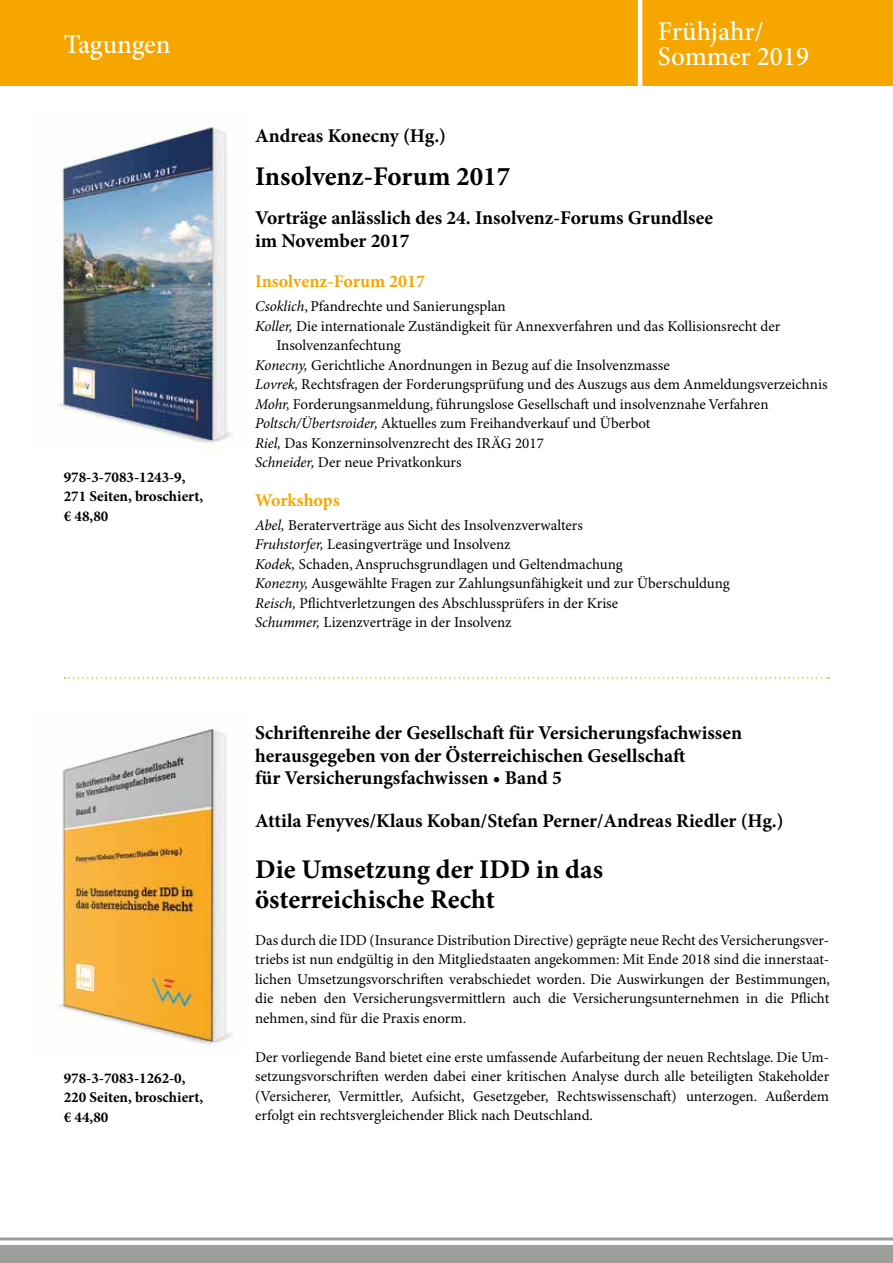
<style>
.page{position:relative;width:893px;height:1263px;background:#fff}
.page>*{position:absolute;margin:0;border:0;box-sizing:border-box;transform-origin:0 0}
.t1{font:700 27px/30px "Minion Pro";color:#000}
.t2{font:500 27px/25.5px "Minion Pro";color:#fff}
.t3{font:700 19.5px/22.5px "Minion Pro";color:#000}
.t4{font:700 18px "Minion Pro";color:#f7a600}
.t5{font:15px/19.5px "Minion Pro";color:#000;text-align:justify}
.t6{font:700 15px/19.5px "Minion Pro";color:#000}
.s1{font-style:italic}
</style>
<div class="page">
<div style="left:0;top:1246px;width:893px;height:17px;background:#9d9d9c"></div>
<hr style="left:0;top:1237px;width:893px;height:3px;background:#9d9d9c">
<div style="left:0;top:0;width:893px;height:85px;background:#f7a600"></div>
<hr style="left:638px;top:0;width:4px;height:97px;background:#fff">
<img style="left:56px;top:125px;width:176px;height:318px">
<svg style="left:65px;top:677px;width:764px;height:2px"></svg>
<img style="left:57px;top:728px;width:175px;height:322px">
<h1 class="t2" style="left:64px;top:32px;width:108px">Tagungen</h1>
<p class="t6" style="left:64px;top:467px;width:141px">978-3-7083-1243-9,<br>271 Seiten, broschiert, € 48,80</p>
<p class="t6" style="left:64px;top:1068px;width:141px">978-3-7083-1262-0,<br>220 Seiten, broschiert, € 44,80</p>
<h1 class="t2" style="left:658px;top:18px;width:153px">Frühjahr/<br>Sommer 2019</h1>
<h2 class="t3" style="left:255px;top:124px;width:193px">Andreas Konecny (Hg.)</h2>
<h1 class="t1" style="left:255px;top:161px;width:257px">Insolvenz-Forum 2017</h1>
<h2 class="t3" style="left:255px;top:206px;width:459px">Vorträge anlässlich des 24. Insolvenz-Forums Grundlsee im November 2017</h2>
<p class="t4" style="left:255px;top:269px;width:172px">Insolvenz-Forum 2017</p>
<p class="t5" style="left:255px;top:297px;width:252px"><span class="s1">Csoklich</span>, Pfandrechte und Sanierungsplan</p>
<p class="t5" style="left:255px;top:317px;width:527px"><span class="s1">Koller,</span> Die internationale Zuständigkeit für Annexverfahren und das Kollisionsrecht der</p>
<p class="t5" style="left:276px;top:336px;width:126px">Insolvenzanfechtung</p>
<p class="t5" style="left:255px;top:356px;width:416px"><span class="s1">Konecny,</span> Gerichtliche Anordnungen in Bezug auf die Insolvenzmasse</p>
<p class="t5" style="left:255px;top:375px;width:574px"><span class="s1">Lovrek,</span> Rechtsfragen der Forderungsprüfung und des Auszugs aus dem Anmeldungsverzeichnis</p>
<p class="t5" style="left:255px;top:395px;width:515px"><span class="s1">Mohr,</span> Forderungsanmeldung, führungslose Gesellschaft und insolvenznahe Verfahren</p>
<p class="t5" style="left:255px;top:414px;width:397px"><span class="s1">Poltsch/Übertsroider,</span> Aktuelles zum Freihandverkauf und Überbot</p>
<p class="t5" style="left:255px;top:434px;width:290px"><span class="s1">Riel,</span> Das Konzerninsolvenzrecht des IRÄG 2017</p>
<p class="t5" style="left:255px;top:453px;width:208px"><span class="s1">Schneider,</span> Der neue Privatkonkurs</p>
<p class="t4" style="left:255px;top:488px;width:86px">Workshops</p>
<p class="t5" style="left:255px;top:516px;width:476px;text-align:left"><span class="s1">Abel,</span> Beraterverträge aus Sicht des Insolvenzverwalters<br><span class="s1">Fruhstorfer,</span> Leasingverträge und Insolvenz<br><span class="s1">Kodek,</span> Schaden, Anspruchsgrundlagen und Geltendmachung<br><span class="s1">Konezny,</span> Ausgewählte Fragen zur Zahlungsunfähigkeit und zur Überschuldung <span class="s1">Reisch,</span> Pflichtverletzungen des Abschlussprüfers in der Krise<br><span class="s1">Schummer,</span> Lizenzverträge in der Insolvenz</p>
<h2 class="t3" style="left:255px;top:721px;width:488px">Schriftenreihe der Gesellschaft für Versicherungsfachwissen herausgegeben von der Österreichischen Gesellschaft<br>für Versicherungsfachwissen • Band 5</h2>
<h2 class="t3" style="left:255px;top:809px;width:530px">Attila Fenyves/Klaus Koban/Stefan Perner/Andreas Riedler (Hg.)</h2>
<h1 class="t1" style="left:255px;top:854px;width:349px">Die Umsetzung der IDD in das österreichische Recht</h1>
<p class="t5" style="left:255px;top:931px;width:576px">Das durch die IDD (Insurance Distribution Directive) geprägte neue Recht des Versicherungsver&shy;triebs ist nun endgültig in den Mitgliedstaaten angekommen: Mit Ende 2018 sind die innerstaat&shy;lichen Umsetzungsvorschriften verabschiedet worden. Die Auswirkungen der Bestimmungen, die neben den Versicherungsvermittlern auch die Versicherungsunternehmen in die Pflicht nehmen, sind für die Praxis enorm.</p>
<p class="t5" style="left:255px;top:1048px;width:576px">Der vorliegende Band bietet eine erste umfassende Aufarbeitung der neuen Rechtslage. Die Um&shy;setzungsvorschriften werden dabei einer kritischen Analyse durch alle beteiligten Stakeholder (Versicherer, Vermittler, Aufsicht, Gesetzgeber, Rechtswissenschaft) unterzogen. Außerdem erfolgt ein rechtsvergleichender Blick nach Deutschland.</p>
</div>
